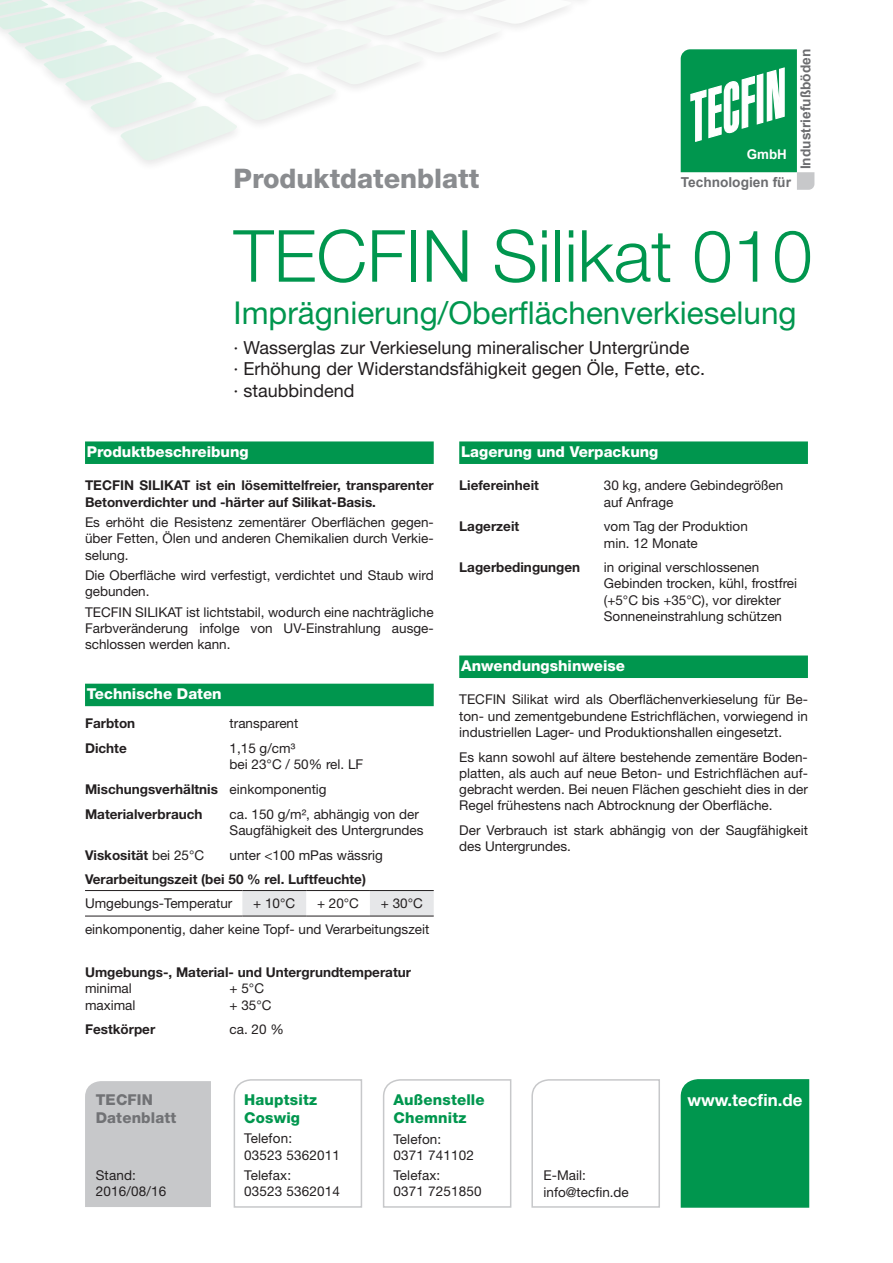
<style>
.page{position:relative;width:893px;height:1263px;background:#fff}
.page>*{position:absolute;margin:0;border:0;box-sizing:border-box;transform-origin:0 0}
.t1{font:300 72px "Helvetica Neue LT Std";color:#00964e}
.t2{font:31.5px "Helvetica Neue LT Std";color:#00964e}
.t3{font:800 27px "Helvetica Neue LT Std";color:#8a8c8f}
.t4{font:18px/21.6px "Helvetica Neue LT Std";color:#231f20}
.t5{font:700 16.8px "Helvetica Neue LT Std";color:#fff}
.t6{font:800 15px "Helvetica Neue LT Std";color:#fff}
.t7{font:800 15px/18px "Helvetica Neue LT Std";letter-spacing:.01em;color:#00964e}
.t8{font:800 15px/18px "Helvetica Neue LT Std";letter-spacing:.01em;color:#717275}
.t9{font:700 13.65px "Arial";color:#6c6d70}
.t10{font:13.5px/16.2px "Helvetica Neue LT Std";color:#231f20}
.t11{font:700 13.5px/16.2px "Helvetica Neue LT Std";color:#231f20}
.t12{font:700 13.35px "Arial";color:#fff}
.s1{font-weight:400}
</style>
<div class="page">
<div style="left:0;top:0;width:594px;height:172px;background:#231f20;opacity:.75"></div>
<div style="left:680px;top:1079px;width:130px;height:129px;background:#00964e"></div>
<svg style="left:531px;top:1079px;width:129px;height:129px"></svg>
<svg style="left:383px;top:1079px;width:129px;height:129px"></svg>
<svg style="left:233px;top:1079px;width:130px;height:129px"></svg>
<div style="left:85px;top:1081px;width:126px;height:126px;background:#c7c8ca"></div>
<svg style="left:681px;top:49px;width:133px;height:141px"></svg>
<div style="left:85px;top:441px;width:349px;height:23px;background:#00964e"></div>
<div style="left:85px;top:684px;width:349px;height:22px;background:#00964e"></div>
<svg style="left:242px;top:891px;width:192px;height:25px"></svg>
<hr style="left:85px;top:890px;width:157px;height:1px;background:#231f20">
<hr style="left:242px;top:890px;width:64px;height:1px;background:#231f20">
<hr style="left:306px;top:890px;width:64px;height:1px;background:#231f20">
<hr style="left:370px;top:890px;width:64px;height:1px;background:#231f20">
<hr style="left:85px;top:916px;width:157px;height:1px;background:#231f20">
<hr style="left:242px;top:916px;width:64px;height:1px;background:#231f20">
<hr style="left:306px;top:916px;width:64px;height:1px;background:#231f20">
<hr style="left:370px;top:916px;width:64px;height:1px;background:#231f20">
<div style="left:459px;top:441px;width:349px;height:23px;background:#00964e"></div>
<div style="left:459px;top:655px;width:349px;height:23px;background:#00964e"></div>
<h3 class="t3" style="left:234px;top:162px;width:247px">Produktdatenblatt</h3>
<p class="t12" style="left:747px;top:145px;width:42px">GmbH</p>
<p class="t9" style="left:681px;top:173px;width:112px">Technologien für</p>
<p class="t9" style="left:797px;top:169px;width:122px;rotate:-90deg">Industriefußböden</p>
<h1 class="t1" style="left:234px;top:212px;width:580px">TECFIN Silikat 010</h1>
<h2 class="t2" style="left:234px;top:294px;width:564px">Imprägnierung/Oberflächenverkieselung</h2>
<h3 class="t4" style="left:234px;top:336px;width:473px">· Wasserglas zur Verkieselung mineralischer Untergründe<br>· Erhöhung der Widerstandsfähigkeit gegen Öle, Fette, etc. · staubbindend</h3>
<p class="t6" style="left:87px;top:443px;width:163px">Produktbeschreibung</p>
<p class="t11" style="left:85px;top:477px;width:350px">TECFIN SILIKAT ist ein lösemittelfreier, transparenter<br>Betonverdichter und -härter auf Silikat-Basis.</p>
<p class="t10" style="left:85px;top:514px;width:350px;text-align:justify">Es erhöht die Resistenz zementärer Oberflächen gegen&shy;über Fetten, Ölen und anderen Chemikalien durch Verkie&shy;selung.</p>
<p class="t10" style="left:85px;top:567px;width:350px">Die Oberfläche wird verfestigt, verdichtet und Staub wird gebunden.</p>
<p class="t10" style="left:85px;top:603px;width:350px;text-align:justify">TECFIN SILIKAT ist lichtstabil, wodurch eine nachträgliche Farbveränderung infolge von UV-Einstrahlung ausge&shy;schlossen werden kann.</p>
<p class="t6" style="left:87px;top:685px;width:136px">Technische Daten</p>
<p class="t11" style="left:85px;top:715px;width:52px">Farbton</p>
<p class="t10" style="left:230px;top:715px;width:70px">transparent</p>
<p class="t11" style="left:85px;top:740px;width:43px">Dichte</p>
<p class="t10" style="left:230px;top:740px;width:135px">1,15 g/cm³<br>bei 23°C / 50% rel. LF</p>
<p class="t11" style="left:85px;top:776px;width:243px;line-height:24.8px">Mischungsverhältnis <span class="s1">einkomponentig<br></span>Materialverbrauch</p>
<p class="t10" style="left:230px;top:806px;width:195px">ca. 150 g/m², abhängig von der<br>Saugfähigkeit des Untergrundes</p>
<p class="t11" style="left:85px;top:846px;width:121px">Viskosität <span class="s1">bei 25°C</span></p>
<p class="t10" style="left:230px;top:846px;width:155px">unter &lt;100 mPas wässrig</p>
<p class="t11" style="left:85px;top:871px;width:282px">Verarbeitungszeit (bei 50 % rel. Luftfeuchte)</p>
<p class="t10" style="left:85px;top:895px;width:149px">Umgebungs-Temperatur</p>
<p class="t10" style="left:253px;top:895px;width:44px">+ 10°C</p>
<p class="t10" style="left:317px;top:895px;width:44px">+ 20°C</p>
<p class="t10" style="left:85px;top:890px;width:346px;line-height:26.1px;text-indent:296px">+ 30°C einkomponentig, daher keine Topf- und Verarbeitungszeit</p>
<p class="t11" style="left:85px;top:964px;width:327px">Umgebungs-, Material- und Untergrundtemperatur</p>
<p class="t10" style="left:85px;top:980px;width:48px">minimal</p>
<p class="t10" style="left:230px;top:980px;width:36px">+ 5°C</p>
<p class="t10" style="left:85px;top:996px;width:52px">maximal</p>
<p class="t10" style="left:230px;top:996px;width:44px">+ 35°C</p>
<p class="t11" style="left:85px;top:1021px;width:72px">Festkörper</p>
<p class="t10" style="left:230px;top:1021px;width:56px">ca. 20 %</p>
<p class="t6" style="left:461px;top:443px;width:199px">Lagerung und Verpackung</p>
<p class="t11" style="left:459px;top:477px;width:81px">Liefereinheit</p>
<p class="t10" style="left:604px;top:477px;width:181px">30 kg, andere Gebindegrößen auf Anfrage</p>
<p class="t11" style="left:459px;top:518px;width:61px">Lagerzeit</p>
<p class="t10" style="left:604px;top:518px;width:146px">vom Tag der Produktion min. 12 Monate</p>
<p class="t11" style="left:459px;top:559px;width:123px">Lagerbedingungen</p>
<p class="t10" style="left:604px;top:559px;width:195px">in original verschlossenen<br>Gebinden trocken, kühl, frostfrei (+5°C bis +35°C), vor direkter<br>Sonneneinstrahlung schützen</p>
<p class="t6" style="left:461px;top:657px;width:165px">Anwendungshinweise</p>
<p class="t10" style="left:459px;top:691px;width:350px;text-align:justify">TECFIN Silikat wird als Oberflächenverkieselung für Be&shy;ton- und zementgebundene Estrichflächen, vorwiegend in industriellen Lager- und Produktionshallen eingesetzt.</p>
<p class="t10" style="left:459px;top:748px;width:350px;text-align:justify">Es kann sowohl auf ältere bestehende zementäre Boden&shy;platten, als auch auf neue Beton- und Estrichflächen auf&shy;gebracht werden. Bei neuen Flächen geschieht dies in der Regel frühestens nach Abtrocknung der Oberfläche.</p>
<p class="t10" style="left:459px;top:822px;width:350px">Der Verbrauch ist stark abhängig von der Saugfähigkeit des Untergrundes.</p>
<p class="t8" style="left:96px;top:1090px;width:82px">TECFIN<br>Datenblatt</p>
<p class="t7" style="left:244px;top:1090px;width:74px">Hauptsitz<br>Coswig</p>
<p class="t10" style="left:244px;top:1130px;width:97px">Telefon:<br>03523 5362011</p>
<p class="t10" style="left:244px;top:1167px;width:97px">Telefax:<br>03523 5362014</p>
<p class="t7" style="left:393px;top:1091px;width:93px">Außenstelle</p>
<p class="t5" style="left:687px;top:1090px;width:117px">www.tecfin.de</p>
<p class="t7" style="left:393px;top:1109px;width:74px">Chemnitz</p>
<p class="t10" style="left:393px;top:1130px;width:82px">Telefon:<br>0371 741102</p>
<p class="t10" style="left:393px;top:1167px;width:90px">Telefax:<br>0371 7251850</p>
<p class="t10" style="left:96px;top:1167px;width:72px">Stand:<br>2016/08/16</p>
<p class="t10" style="left:544px;top:1167px;width:87px">E-Mail: info@tecfin.de</p>
</div>
